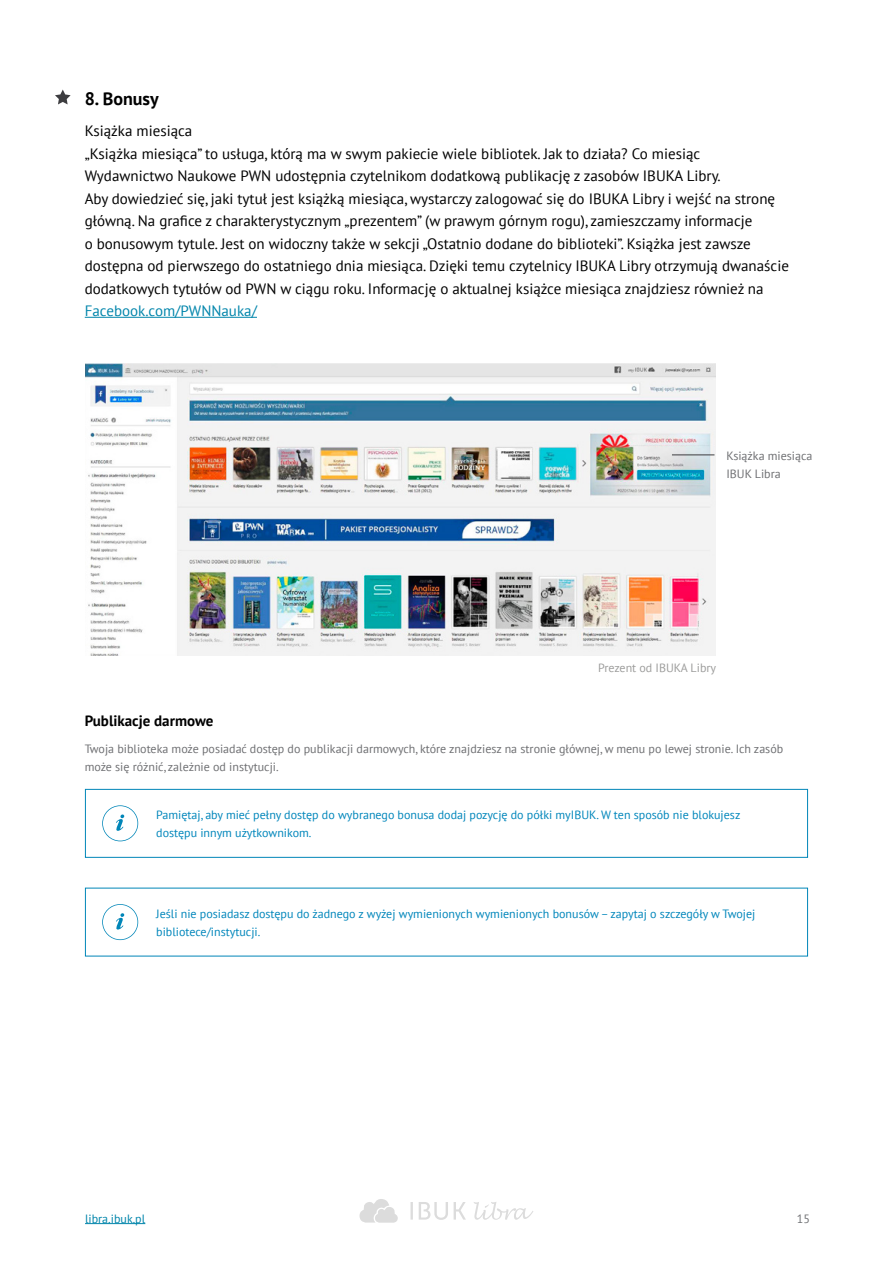
<style>
.page{position:relative;width:893px;height:1263px;background:#fff}
.page>*{position:absolute;margin:0;border:0;box-sizing:border-box;transform-origin:0 0}
.t1{font:700 18px "PT Sans";color:#000}
.t2{font:15px/22.5px "PT Sans";color:#000}
.t3{font:15px "PT Sans";color:#0085ab}
.t4{font:700 15px "PT Sans";color:#000}
.t5{font:12px/18px "PT Sans";color:#0086bb}
.t6{font:12px/18px "PT Sans";color:#6e6f72}
.t7{font:12px "PT Sans";color:#9d9d9c}
.t8{font:12px "PT Sans";color:#0085ab}
</style>
<div class="page">
<hr style="left:85px;top:1223px;width:60px;height:1px;background:#0085ab">
<svg style="left:359px;top:1199px;width:174px;height:24px"></svg>
<hr style="left:85px;top:317px;width:172px;height:1px;background:#0085ab">
<svg style="left:55px;top:90px;width:16px;height:14px"></svg>
<img style="left:85px;top:364px;width:631px;height:292px">
<hr style="left:672px;top:454px;width:42px;height:1px;background:#3d3d40">
<div style="left:85px;top:789px;width:723px;height:69px;border:1px solid #0086b8"></div>
<svg style="left:102px;top:805px;width:36px;height:36px"></svg>
<svg style="left:102px;top:904px;width:36px;height:36px"></svg>
<p class="t1" style="left:85px;top:86px;width:75px">8. Bonusy</p>
<p class="t2" style="left:85px;top:119px;width:706px">Książka miesiąca<br>„Książka miesiąca” to usługa, którą ma w swym pakiecie wiele bibliotek. Jak to działa? Co miesiąc Wydawnictwo Naukowe PWN udostępnia czytelnikom dodatkową publikację z zasobów IBUKA Libry.<br>Aby dowiedzieć się, jaki tytuł jest książką miesiąca, wystarczy zalogować się do IBUKA Libry i wejść na stronę główną. Na grafice z charakterystycznym „prezentem” (w prawym górnym rogu), zamieszczamy informacje<br>o bonusowym tytule. Jest on widoczny także w sekcji „Ostatnio dodane do biblioteki”. Książka jest zawsze dostępna od pierwszego do ostatniego dnia miesiąca. Dzięki temu czytelnicy IBUKA Libry otrzymują dwanaście dodatkowych tytułów od PWN w ciągu roku. Informację o aktualnej książce miesiąca znajdziesz również na</p>
<p class="t3" style="left:85px;top:301px;width:174px">Facebook.com/PWNNauka/</p>
<p class="t6" style="left:726px;top:446px;width:88px">Książka miesiąca<br>IBUK Libra</p>
<p class="t7" style="left:598px;top:660px;width:120px">Prezent od IBUKA Libry</p>
<p class="t4" style="left:85px;top:711px;width:130px">Publikacje darmowe</p>
<p class="t6" style="left:85px;top:740px;width:700px">Twoja biblioteka może posiadać dostęp do publikacji darmowych, które znajdziesz na stronie głównej, w menu po lewej stronie. Ich zasób może się różnić, zależnie od instytucji.</p>
<p class="t5" style="left:156px;top:806px;width:586px">Pamiętaj, aby mieć pełny dostęp do wybranego bonusa dodaj pozycję do półki myIBUK. W ten sposób nie blokujesz dostępu innym użytkownikom.</p>
<p class="t5" style="left:156px;top:904px;width:601px">Jeśli nie posiadasz dostępu do żadnego z wyżej wymienionych wymienionych bonusów – zapytaj o szczegóły w Twojej bibliotece/instytucji.</p>
<p class="t8" style="left:85px;top:1211px;width:62px">libra.ibuk.pl</p>
<p class="t6" style="left:797px;top:1209px;width:15px">15</p>
</div>
